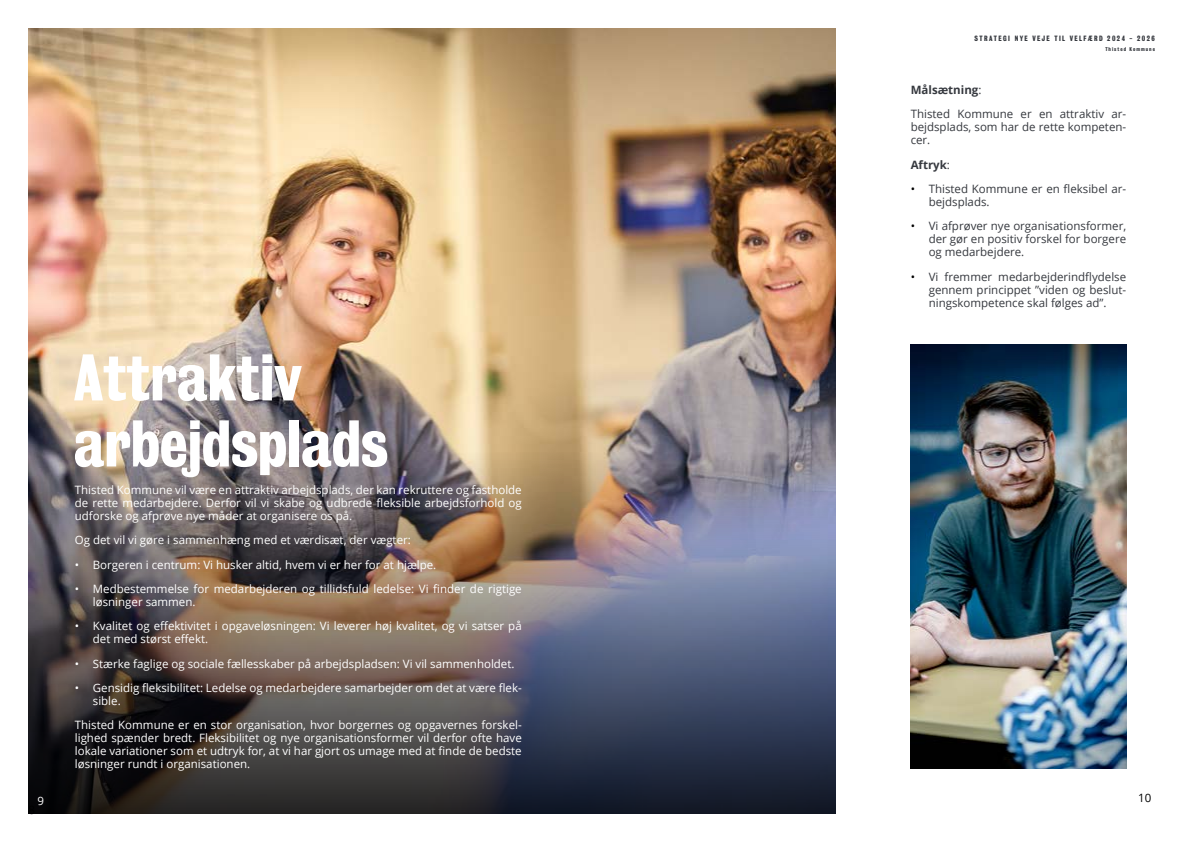
<style>
.page{position:relative;width:1191px;height:842px;background:#fff}
.page>*{position:absolute;margin:0;border:0;box-sizing:border-box;transform-origin:0 0}
.t1{font:60px/66px "Bureau Grotesque Three Seven";color:#fff}
.t2{font:11.5px/13px "Open Sans";color:#fff}
.t3{font:11.5px/13px "Open Sans";color:#36393f}
.t4{font:700 11.5px "Open Sans";color:#36393f}
.t5{font:11.5px "Open Sans";color:#000}
.t6{font:7px "Bureau Grotesque Three Seven";letter-spacing:.2em;color:#36393f}
.t7{font:5px "Bureau Grotesque Three Seven";letter-spacing:.2em;color:#36393f}
.s1{font-weight:700}
.s2{font-weight:400}
.s3{color:#000}
</style>
<div class="page">
<img style="left:28px;top:28px;width:807px;height:424px">
<img style="left:910px;top:344px;width:216px;height:424px">
<img style="left:28px;top:452px;width:807px;height:362px">
<p class="t2" style="left:37px;top:794px;width:8px">9</p>
<h1 class="t1" style="left:74px;top:342px;width:316px">Attraktiv arbejdsplads</h1>
<p class="t2" style="left:75px;top:483px;width:448px;text-align:justify">Thisted Kommune vil være en attraktiv arbejdsplads, der kan rekruttere og fastholde de rette medarbejdere. Derfor vil vi skabe og udbrede fleksible arbejdsforhold og udforske og afprøve nye måder at organisere os på.</p>
<p class="t2" style="left:75px;top:533px;width:337px">Og det vil vi gøre i sammenhæng med et værdisæt, der vægter:</p>
<p class="t2" style="left:75px;top:558px;width:363px">• Borgeren i centrum: Vi husker altid, hvem vi er her for at hjælpe.</p>
<p class="t2" style="left:93px;top:582px;width:430px;text-indent:-18px">• Medbestemmelse for medarbejderen og tillidsfuld ledelse: Vi finder de rigtige løsninger sammen.</p>
<p class="t2" style="left:93px;top:619px;width:430px;text-indent:-18px">• Kvalitet og effektivitet i opgaveløsningen: Vi leverer høj kvalitet, og vi satser på det med størst effekt.</p>
<p class="t2" style="left:75px;top:657px;width:441px">• Stærke faglige og sociale fællesskaber på arbejdspladsen: Vi vil sammenholdet.</p>
<p class="t2" style="left:93px;top:681px;width:430px;text-indent:-18px">• Gensidig fleksibilitet: Ledelse og medarbejdere samarbejder om det at være flek&shy;sible.</p>
<p class="t2" style="left:75px;top:718px;width:448px;text-align:justify">Thisted Kommune er en stor organisation, hvor borgernes og opgavernes forskel&shy;lighed spænder bredt. Fleksibilitet og nye organisationsformer vil derfor ofte have lokale variationer som et udtryk for, at vi har gjort os umage med at finde de bedste løsninger rundt i organisationen.</p>
<p class="t6" style="left:974px;top:34px;width:182px">STRATEGI NYE VEJE TIL VELFÆRD 2024 - 2026</p>
<p class="t7" style="left:1105px;top:46px;width:51px">Thisted Kommune</p>
<p class="t3" style="left:910px;top:77px;width:217px;line-height:24.3px"><span class="s1">Målsætning</span>:<br>Thisted Kommune er en attraktiv ar-</p>
<p class="t3" style="left:910px;top:120px;width:217px">bejdsplads, som har de rette kompeten&shy;cer.</p>
<p class="t4" style="left:910px;top:156px;width:41px">Aftryk<span class="s2">:</span></p>
<p class="t3" style="left:928px;top:182px;width:199px;text-indent:-18px"><span class="s3">•</span> Thisted Kommune er en fleksibel ar&shy;bejdsplads.</p>
<p class="t3" style="left:928px;top:219px;width:199px;text-align:justify;text-indent:-18px"><span class="s3">•</span> Vi afprøver nye organisationsformer, der gør en positiv forskel for borgere og medarbejdere.</p>
<p class="t3" style="left:928px;top:270px;width:199px;text-align:justify;text-indent:-18px"><span class="s3">•</span> Vi fremmer medarbejderindflydelse gennem princippet ”viden og beslut&shy;ningskompetence skal følges ad”.</p>
<p class="t5" style="left:1138px;top:790px;width:15px">10</p>
</div>
